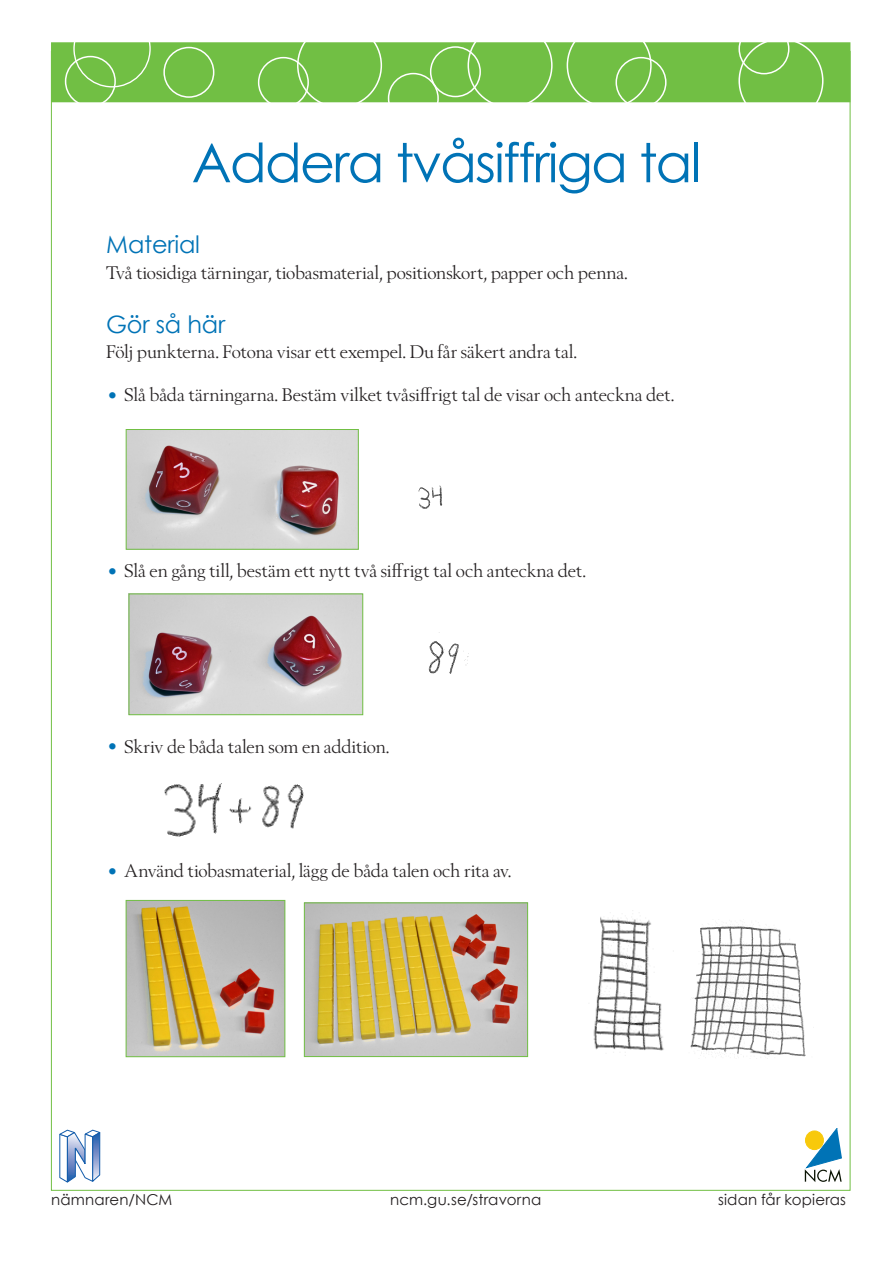
<style>
.page{position:relative;width:893px;height:1263px;background:#fff}
.page>*{position:absolute;margin:0;border:0;box-sizing:border-box;transform-origin:0 0}
.E-titel{font:54px "Century Gothic";letter-spacing:-.035em;color:#0073b6}
.E-rubrik_3{font:24px "Century Gothic";letter-spacing:-.01em;color:#0073b6}
.E-bröd{font:18px "Berling Nova Display Pro";color:#231f20}
.t1{font:15px "Century Gothic";letter-spacing:.015em;color:#231f20}
.s1{font-family:"Century Gothic";font-size:21px;color:#0073b6}
</style>
<div class="page">
<svg style="left:60px;top:1130px;width:40px;height:52px"></svg>
<svg style="left:805px;top:1128px;width:37px;height:54px"></svg>
<div style="left:51px;top:42px;width:799px;height:60px;background:#71bf44"></div>
<div style="left:73px;top:10px;width:78px;height:77px;border:1px solid #fff;border-radius:50%"></div>
<div style="left:65px;top:56px;width:51px;height:51px;border:2px solid #fff;border-radius:50%"></div>
<div style="left:258px;top:57px;width:51px;height:51px;border:2px solid #fff;border-radius:50%"></div>
<div style="left:297px;top:23px;width:85px;height:85px;border:2px solid #fff;border-radius:50%"></div>
<div style="left:388px;top:73px;width:51px;height:51px;border:2px solid #fff;border-radius:50%"></div>
<div style="left:430px;top:46px;width:51px;height:51px;border:2px solid #fff;border-radius:50%"></div>
<div style="left:468px;top:23px;width:85px;height:85px;border:2px solid #fff;border-radius:50%"></div>
<div style="left:567px;top:23px;width:85px;height:85px;border:2px solid #fff;border-radius:50%"></div>
<div style="left:615px;top:57px;width:51px;height:51px;border:2px solid #fff;border-radius:50%"></div>
<div style="left:163px;top:47px;width:51px;height:51px;border:2px solid #fff;border-radius:50%"></div>
<div style="left:738px;top:38px;width:85px;height:85px;border:2px solid #fff;border-radius:50%"></div>
<div style="left:738px;top:23px;width:51px;height:51px;border:2px solid #fff;border-radius:50%"></div>
<img style="left:128px;top:431px;width:229px;height:117px">
<div style="left:126px;top:429px;width:233px;height:121px;border:1px solid #71bf44"></div>
<img style="left:131px;top:595px;width:230px;height:118px">
<div style="left:129px;top:593px;width:234px;height:122px;border:1px solid #71bf44"></div>
<img style="left:128px;top:902px;width:155px;height:153px">
<div style="left:126px;top:900px;width:159px;height:157px;border:1px solid #71bf44"></div>
<img style="left:306px;top:904px;width:220px;height:151px">
<div style="left:304px;top:902px;width:224px;height:155px;border:1px solid #71bf44"></div>
<img style="left:418px;top:485px;width:25px;height:24px">
<img style="left:428px;top:632px;width:41px;height:42px">
<img style="left:164px;top:783px;width:140px;height:54px">
<img style="left:593px;top:910px;width:71px;height:143px">
<img style="left:690px;top:926px;width:116px;height:133px">
<p class="E-titel" style="left:192px;top:130px;width:511px">Addera tvåsiffriga tal</p>
<p class="E-rubrik_3" style="left:106px;top:230px;width:95px">Material</p>
<p class="E-bröd" style="left:106px;top:262px;width:523px">Två tiosidiga tärningar, tiobasmaterial, positionskort, papper och penna.</p>
<p class="E-rubrik_3" style="left:106px;top:309px;width:120px">Gör så här</p>
<p class="E-bröd" style="left:106px;top:341px;width:472px">Följ punkterna. Fotona visar ett exempel. Du får säkert andra tal.</p>
<p class="E-bröd" style="left:106px;top:384px;width:570px"><span class="s1">•</span> Slå båda tärningarna. Bestäm vilket tvåsiffrigt tal de visar och anteckna det.</p>
<p class="E-bröd" style="left:106px;top:560px;width:481px"><span class="s1">•</span> Slå en gång till, bestäm ett nytt två siffrigt tal och anteckna det.</p>
<p class="E-bröd" style="left:106px;top:735px;width:285px"><span class="s1">•</span> Skriv de båda talen som en addition.</p>
<p class="E-bröd" style="left:106px;top:860px;width:407px"><span class="s1">•</span> Använd tiobasmaterial, lägg de båda talen och rita av.</p>
<p class="t1" style="left:51px;top:1190px;width:123px">nämnaren/NCM</p>
<p class="t1" style="left:390px;top:1190px;width:153px">ncm.gu.se/stravorna</p>
<p class="t1" style="left:718px;top:1190px;width:130px">sidan får kopieras</p>
</div>
